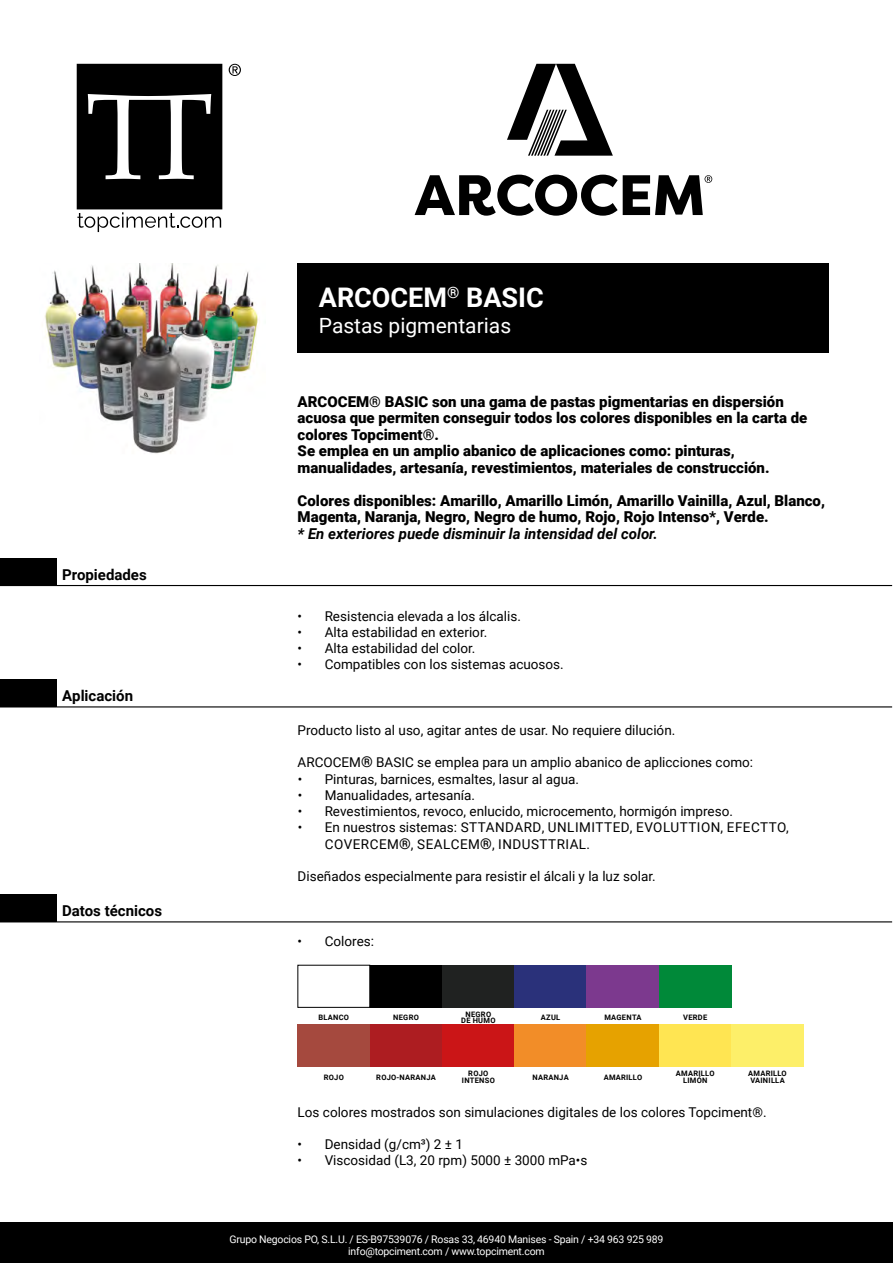
<style>
.page{position:relative;width:893px;height:1263px;background:#fff}
.page>*{position:absolute;margin:0;border:0;box-sizing:border-box;transform-origin:0 0}
.t1{font:800 56.85px "Filson Pro";color:#000}
.t2{font:700 27px "Roboto";color:#fff}
.t3{font:21px "Roboto";color:#fff}
.t4{font:900 15px/16.5px "Roboto";color:#000}
.t5{font:italic 700 15px "Roboto";color:#000}
.t6{font:700 15px "Roboto";color:#000}
.t7{font:13.5px "Roboto";color:#000}
.t8{font:13.5px/16.5px "Roboto";letter-spacing:.035em;color:#000}
.t9{font:10.5px/12px "Roboto";letter-spacing:-.02em;color:#fff;text-align:center}
.t10{font:700 7.5px/7.5px "Roboto";letter-spacing:.035em;color:#000;text-align:center}
.s1{font-weight:900;font-size:15px}
</style>
<div class="page">
<div style="left:0;top:1222px;width:893px;height:41px;background:#000"></div>
<img style="left:44px;top:264px;width:215px;height:190px">
<div style="left:298px;top:263px;width:531px;height:90px;background:#000"></div>
<svg style="left:77px;top:64px;width:145px;height:168px"></svg>
<svg style="left:229px;top:64px;width:12px;height:12px"></svg>
<svg style="left:507px;top:64px;width:106px;height:92px"></svg>
<svg style="left:705px;top:175px;width:7px;height:8px"></svg>
<div style="left:0;top:558px;width:56px;height:27px;background:#000"></div>
<hr style="left:0;top:585px;width:56px;height:1px;background:#000">
<hr style="left:56px;top:585px;width:836px;height:1px;background:#000">
<div style="left:0;top:679px;width:56px;height:28px;background:#000"></div>
<hr style="left:56px;top:706px;width:836px;height:1px;background:#000">
<div style="left:0;top:894px;width:56px;height:28px;background:#000"></div>
<hr style="left:56px;top:921px;width:836px;height:1px;background:#000">
<div style="left:370px;top:965px;width:72px;height:42px;background:#000"></div>
<div style="left:442px;top:965px;width:72px;height:42px;background:#202221"></div>
<div style="left:514px;top:965px;width:73px;height:42px;background:#2a317a"></div>
<div style="left:587px;top:965px;width:72px;height:42px;background:#7c398e"></div>
<div style="left:659px;top:965px;width:72px;height:42px;background:#008939"></div>
<div style="left:298px;top:1024px;width:72px;height:43px;background:#a5493e"></div>
<div style="left:370px;top:1024px;width:72px;height:43px;background:#ad1d21"></div>
<div style="left:442px;top:1024px;width:72px;height:43px;background:#cb1517"></div>
<div style="left:514px;top:1024px;width:73px;height:43px;background:#f28d28"></div>
<div style="left:587px;top:1024px;width:72px;height:43px;background:#e6a200"></div>
<div style="left:659px;top:1024px;width:72px;height:43px;background:#ffe552"></div>
<div style="left:731px;top:1024px;width:73px;height:43px;background:#fdef69"></div>
<p class="t6" style="left:62px;top:564px;width:86px">Propiedades</p>
<p class="t6" style="left:62px;top:685px;width:73px">Aplicación</p>
<p class="t6" style="left:62px;top:900px;width:101px">Datos técnicos</p>
<h1 class="t1" style="left:415px;top:160px;width:292px">ARCOCEM</h1>
<h2 class="t2" style="left:319px;top:279px;width:226px">ARCOCEM<sup>®</sup> BASIC</h2>
<h3 class="t3" style="left:319px;top:310px;width:194px">Pastas pigmentarias</h3>
<p class="t4" style="left:298px;top:393px;width:511px">ARCOCEM® BASIC son una gama de pastas pigmentarias en dispersión acuosa que permiten conseguir todos los colores disponibles en la carta de colores Topciment®.<br>Se emplea en un amplio abanico de aplicaciones como: pinturas, manualidades, artesanía, revestimientos, materiales de construcción.</p>
<p class="t4" style="left:298px;top:492px;width:529px">Colores disponibles: Amarillo, Amarillo Limón, Amarillo Vainilla, Azul, Blanco,<br>Magenta, Naranja, Negro, Negro de humo, Rojo, Rojo Intenso*, Verde.</p>
<p class="t5" style="left:298px;top:523px;width:362px">* En exteriores puede disminuir la intensidad del color.</p>
<p class="t7" style="left:298px;top:607px;width:225px">• Resistencia elevada a los álcalis.</p>
<p class="t7" style="left:298px;top:623px;width:191px">• Alta estabilidad en exterior.</p>
<p class="t7" style="left:298px;top:639px;width:179px">• Alta estabilidad del color.</p>
<p class="t7" style="left:298px;top:655px;width:268px">• Compatibles con los sistemas acuosos.</p>
<p class="t7" style="left:298px;top:720px;width:379px">Producto listo al uso, agitar antes de usar. No requiere dilución.</p>
<p class="t7" style="left:298px;top:753px;width:457px">ARCOCEM<span class="s1">®</span> BASIC se emplea para un amplio abanico de aplicciones como:</p>
<p class="t7" style="left:298px;top:769px;width:283px">• Pinturas, barnices, esmaltes, lasur al agua.</p>
<p class="t7" style="left:298px;top:785px;width:179px">• Manualidades, artesanía.</p>
<p class="t7" style="left:298px;top:802px;width:437px">• Revestimientos, revoco, enlucido, microcemento, hormigón impreso.</p>
<p class="t8" style="left:325px;top:818px;width:465px;text-indent:-27px">• En nuestros sistemas: STTANDARD, UNLIMITTED, EVOLUTTION, EFECTTO,<br>COVERCEM<span class="s1">®</span>, SEALCEM<span class="s1">®</span>, INDUSTTRIAL.</p>
<p class="t7" style="left:298px;top:867px;width:359px">Diseñados especialmente para resistir el álcali y la luz solar.</p>
<p class="t7" style="left:298px;top:932px;width:78px">• Colores:</p>
<p class="t10" style="left:318px;top:1013px;width:32px">BLANCO</p>
<p class="t10" style="left:393px;top:1013px;width:27px">NEGRO</p>
<p class="t10" style="left:461px;top:1011px;width:36px;line-height:6px">NEGRO<br>DE HUMO</p>
<p class="t10" style="left:541px;top:1013px;width:21px">AZUL</p>
<p class="t10" style="left:604px;top:1013px;width:39px">MAGENTA</p>
<p class="t10" style="left:683px;top:1013px;width:26px">VERDE</p>
<p class="t10" style="left:324px;top:1073px;width:22px">ROJO</p>
<p class="t10" style="left:376px;top:1073px;width:61px">ROJO-NARANJA</p>
<p class="t10" style="left:462px;top:1069px;width:35px">ROJO<br>INTENSO</p>
<p class="t10" style="left:532px;top:1073px;width:38px">NARANJA</p>
<p class="t10" style="left:604px;top:1073px;width:40px">AMARILLO</p>
<p class="t10" style="left:676px;top:1069px;width:40px">AMARILLO<br>LIMÓN</p>
<p class="t10" style="left:748px;top:1069px;width:40px;text-align:left">AMARILLO<br>VAINILLA</p>
<p class="t7" style="left:298px;top:1102px;width:470px">Los colores mostrados son simulaciones digitales de los colores Topciment®.</p>
<p class="t7" style="left:298px;top:1134px;width:167px">• Densidad (g/cm³) 2 ± 1</p>
<p class="t7" style="left:298px;top:1151px;width:291px">• Viscosidad (L3, 20 rpm) 5000 ± 3000 mPa•s</p>
<p class="t9" style="left:230px;top:1233px;width:435px">Grupo Negocios PO, S.L.U. / ES-B97539076 / Rosas 33, 46940 Manises - Spain / +34 963 925 989 info@topciment.com / www.topciment.com</p>
</div>
